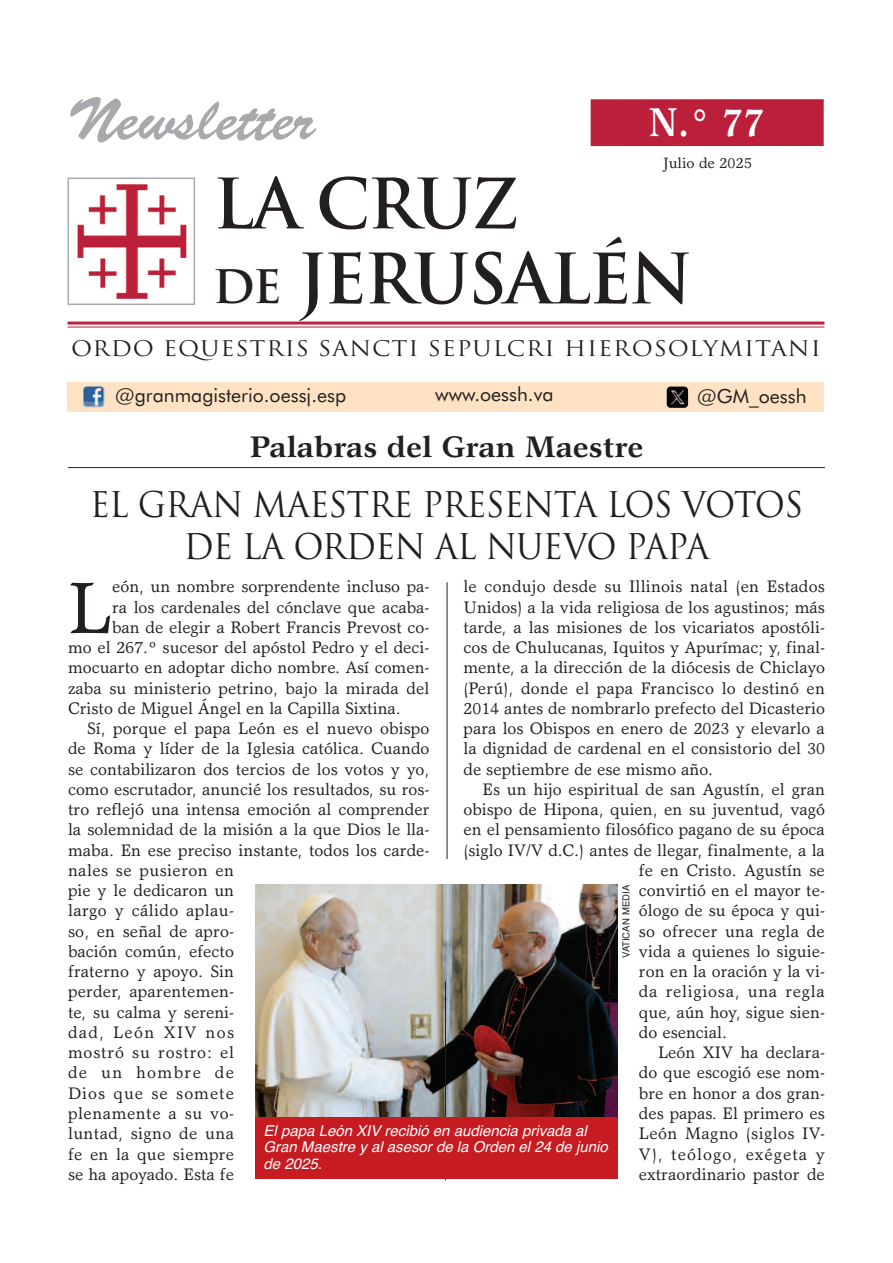
<style>
.page{position:relative;width:893px;height:1263px;background:#fff}
.page>*{position:absolute;margin:0;border:0;box-sizing:border-box;transform-origin:0 0}
.t1{font:73.05px "Garth Graphic";color:#231f20}
.t2{font:700 67.5px/75px "Trajan";letter-spacing:-.035em;color:#231f20}
.t3{font:60px "Brush Script";color:#a8a9ad}
.t4{font:700 40.5px "Garth Graphic";color:#fff;scale:.87 1}
.t5{font:34.5px/42px "Trajan";letter-spacing:-.025em;color:#231f20;text-align:center;scale:.96 1}
.t6{font:700 30px "Garth Graphic";color:#231f20}
.t7{font:21px "Trajan";letter-spacing:.04em;color:#231f20;scale:1.1 1}
.t8{font:19.5px "Futura BT";color:#231f20}
.t9{font:16.8px/20.2px "Garth Graphic";color:#231f20;text-align:justify}
.t10{font:16.8px "Garth Graphic";letter-spacing:.025em;color:#231f20}
.t11{font:16.8px "Garth Graphic";letter-spacing:.06em;color:#231f20}
.t12{font:16.8px "Garth Graphic";letter-spacing:.08em;color:#231f20}
.t13{font:16.8px "Garth Graphic";letter-spacing:.045em;color:#231f20}
.t14{font:16.8px "Garth Graphic";letter-spacing:.05em;color:#231f20}
.t15{font:16.8px "Garth Graphic";letter-spacing:.03em;color:#231f20}
.t16{font:italic 15px/16.5px "Helvetica";color:#fff}
.t17{font:15px "Garth Graphic";color:#231f20}
.t18{font:9.6px "Helvetica";color:#231f20}
.s1{font-size:45px}
</style>
<div class="page">
<hr style="left:68px;top:467px;width:757px;height:1px;background:#231f20">
<div style="left:591px;top:99px;width:233px;height:47px;background:#bb1f39"></div>
<div style="left:68px;top:382px;width:756px;height:29px;background:#fee2c3"></div>
<img style="left:83px;top:386px;width:21px;height:21px;border-radius:4px">
<hr style="left:68px;top:322px;width:756px;height:3px;background:#bb1f39">
<hr style="left:68px;top:327px;width:756px;height:1px;background:#bb1f39">
<img style="left:77px;top:184px;width:110px;height:115px">
<div style="left:68px;top:177px;width:127px;height:128px;border:2px solid #a8a9ad"></div>
<img style="left:667px;top:387px;width:21px;height:21px;border-radius:4px">
<hr style="left:447px;top:582px;width:1px;height:277px;background:#231f20">
<img style="left:255px;top:885px;width:363px;height:232px">
<hr style="left:445px;top:982px;width:1px;height:198px;background:#231f20">
<div style="left:255px;top:1117px;width:363px;height:62px;background:#c61b21"></div>
<h3 class="t3" style="left:68px;top:96px;width:249px">Newsletter</h3>
<h3 class="t4" style="left:649px;top:107px;width:135px">N.° 77</h3>
<p class="t17" style="left:663px;top:157px;width:90px">Julio de 2025</p>
<h2 class="t2" style="left:213px;top:167px;width:481px">LA CRUZ<br><span class="s1">DE</span> JERUSALÉN</h2>
<p class="t7" style="left:71px;top:336px;width:683px">ORDO EQUESTRIS SANCTI SEPULCRI HIEROSOLYMITANI</p>
<p class="t8" style="left:115px;top:387px;width:232px">@granmagisterio.oessj.esp</p>
<p class="t8" style="left:435px;top:386px;width:120px">www.oessh.va</p>
<p class="t8" style="left:697px;top:389px;width:111px">@GM_oessh</p>
<h3 class="t6" style="left:250px;top:435px;width:395px">Palabras del Gran Maestre</h3>
<h3 class="t5" style="left:90px;top:484px;width:745px">EL GRAN MAESTRE PRESENTA LOS VOTOS<br>DE LA ORDEN AL NUEVO PAPA</h3>
<h1 class="t1" style="left:68px;top:580px;width:46px">L</h1>
<p class="t9" style="left:112px;top:578px;width:319px">eón, un nombre sorprendente incluso pa-</p>
<p class="t9" style="left:463px;top:578px;width:363px">le condujo desde su Illinois natal (en Estados Unidos) a la vida religiosa de los agustinos; más tarde, a las misiones de los vicariatos apostóli&shy;cos de Chulucanas, Iquitos y Apurímac; y, final&shy;mente, a la dirección de la diócesis de Chiclayo (Perú), donde el papa Francisco lo destinó en 2014 antes de nombrarlo prefecto del Dicasterio para los Obispos en enero de 2023 y elevarlo a la dignidad de cardenal en el consistorio del 30 de septiembre de ese mismo año.</p>
<p class="t9" style="left:483px;top:781px;width:344px">Es un hijo espiritual de san Agustín, el gran</p>
<p class="t9" style="left:463px;top:801px;width:363px">obispo de Hipona, quien, en su juventud, vagó</p>
<p class="t9" style="left:463px;top:821px;width:363px">en el pensamiento filosófico pagano de su época</p>
<p class="t9" style="left:463px;top:841px;width:363px">(siglo IV/V d.C.) antes de llegar, finalmente, a la</p>
<p class="t9" style="left:639px;top:862px;width:187px">fe en Cristo. Agustín se</p>
<p class="t9" style="left:639px;top:882px;width:187px">convirtió en el mayor te-</p>
<p class="t9" style="left:639px;top:902px;width:187px">ólogo de su época y qui-</p>
<p class="t9" style="left:639px;top:922px;width:187px">so ofrecer una regla de</p>
<p class="t9" style="left:639px;top:943px;width:187px">vida a quienes lo siguie-</p>
<p class="t9" style="left:639px;top:963px;width:187px">ron en la oración y la vi-</p>
<p class="t13" style="left:639px;top:985px;width:187px">da religiosa, una regla</p>
<p class="t9" style="left:639px;top:1003px;width:187px">que, aún hoy, sigue sien-</p>
<p class="t9" style="left:639px;top:1024px;width:90px">do esencial.</p>
<p class="t9" style="left:658px;top:1044px;width:168px">León XIV ha declara-</p>
<p class="t9" style="left:639px;top:1064px;width:187px">do que escogió ese nom-</p>
<p class="t9" style="left:639px;top:1084px;width:187px">bre en honor a dos gran-</p>
<p class="t9" style="left:639px;top:1105px;width:187px">des papas. El primero es</p>
<p class="t10" style="left:639px;top:1127px;width:187px">León Magno (siglos IV-</p>
<p class="t11" style="left:639px;top:1147px;width:187px">V), teólogo, exégeta y</p>
<p class="t9" style="left:639px;top:1165px;width:187px">extraordinario pastor de</p>
<p class="t9" style="left:112px;top:598px;width:319px">ra los cardenales del cónclave que acaba-</p>
<p class="t9" style="left:112px;top:619px;width:319px">ban de elegir a Robert Francis Prevost co-</p>
<p class="t9" style="left:68px;top:639px;width:363px">mo el 267.º sucesor del apóstol Pedro y el deci-</p>
<p class="t9" style="left:68px;top:659px;width:363px">mocuarto en adoptar dicho nombre. Así comen-</p>
<p class="t9" style="left:68px;top:679px;width:363px">zaba su ministerio petrino, bajo la mirada del</p>
<p class="t9" style="left:68px;top:700px;width:334px">Cristo de Miguel Ángel en la Capilla Sixtina.</p>
<p class="t9" style="left:87px;top:720px;width:344px">Sí, porque el papa León es el nuevo obispo</p>
<p class="t9" style="left:68px;top:740px;width:363px">de Roma y líder de la Iglesia católica. Cuando</p>
<p class="t9" style="left:68px;top:760px;width:363px">se contabilizaron dos tercios de los votos y yo,</p>
<p class="t9" style="left:68px;top:781px;width:363px">como escrutador, anuncié los resultados, su ros-</p>
<p class="t9" style="left:68px;top:801px;width:363px">tro reflejó una intensa emoción al comprender</p>
<p class="t9" style="left:68px;top:821px;width:363px">la solemnidad de la misión a la que Dios le lla-</p>
<p class="t9" style="left:68px;top:841px;width:363px">maba. En ese preciso instante, todos los carde-</p>
<p class="t10" style="left:68px;top:864px;width:168px">nales se pusieron en</p>
<p class="t9" style="left:68px;top:882px;width:168px">pie y le dedicaron un</p>
<p class="t10" style="left:68px;top:904px;width:168px">largo y cálido aplau-</p>
<p class="t9" style="left:68px;top:922px;width:168px">so, en señal de apro-</p>
<p class="t9" style="left:68px;top:943px;width:168px">bación común, efecto</p>
<p class="t9" style="left:68px;top:963px;width:168px">fraterno y apoyo. Sin</p>
<p class="t9" style="left:68px;top:983px;width:168px">perder, aparentemen-</p>
<p class="t9" style="left:68px;top:1003px;width:168px">te, su calma y sereni-</p>
<p class="t12" style="left:68px;top:1026px;width:168px">dad, León XIV nos</p>
<p class="t14" style="left:68px;top:1046px;width:168px">mostró su rostro: el</p>
<p class="t12" style="left:68px;top:1066px;width:168px">de un hombre de</p>
<p class="t11" style="left:68px;top:1087px;width:168px">Dios que se somete</p>
<p class="t15" style="left:68px;top:1107px;width:168px">plenamente a su vo-</p>
<p class="t10" style="left:68px;top:1127px;width:168px">luntad, signo de una</p>
<p class="t9" style="left:68px;top:1145px;width:168px">fe en la que siempre</p>
<p class="t9" style="left:68px;top:1165px;width:168px">se ha apoyado. Esta fe</p>
<p class="t18" style="left:620px;top:958px;width:75px;rotate:-90deg">VATICAN MEDIA</p>
<p class="t16" style="left:264px;top:1122px;width:346px">El papa León XIV recibió en audiencia privada al<br>Gran Maestre y al asesor de la Orden el 24 de junio de 2025.</p>
</div>
